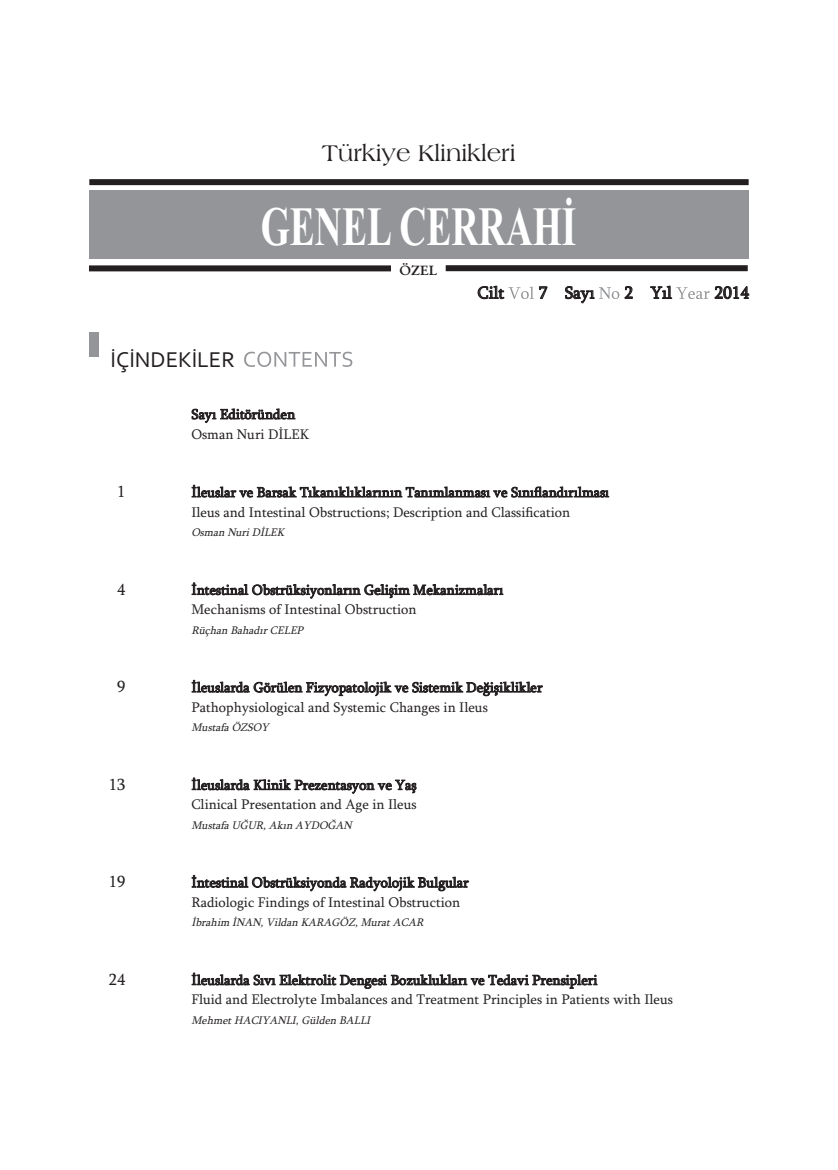
<style>
.page{position:relative;width:838px;height:1170px;background:#fff}
.page>*{position:absolute;margin:0;border:0;box-sizing:border-box;transform-origin:0 0}
.t1{font:700 55.35px "Times New Roman";color:#fff;scale:.68 1}
.t2{font:24px "Americana BT Roman";color:#231f20}
.t3{font:22.5px "Corbel";color:#231f20}
.t4{font:17.25px "Sylfaen";color:#231f20}
.t5{font:16.5px "Sylfaen";color:#231f20}
.t6{font:14.25px/19.6px "Sylfaen";color:#231f20}
.t7{font:600 13.5px "Garamond";color:#231f20}
.t8{font:italic 11.25px "Sylfaen";color:#231f20}
</style>
<div class="page">
<svg style="left:244px;top:351px;width:108px;height:16px"></svg>
<div style="left:89px;top:332px;width:10px;height:25px;background:#939598"></div>
<div style="left:89px;top:191px;width:659px;height:68px;background:#939598"></div>
<div style="left:89px;top:179px;width:659px;height:6px;background:#231f20"></div>
<div style="left:89px;top:265px;width:302px;height:6px;background:#231f20"></div>
<div style="left:446px;top:265px;width:301px;height:6px;background:#231f20"></div>
<svg style="left:508px;top:286px;width:26px;height:13px"></svg>
<svg style="left:599px;top:287px;width:20px;height:12px"></svg>
<svg style="left:676px;top:287px;width:34px;height:12px"></svg>
<h3 class="t3" style="left:111px;top:346px;width:126px">İÇİNDEKİLER</h3>
<h2 class="t2" style="left:322px;top:138px;width:195px">Türkiye Klinikleri</h2>
<h1 class="t1" style="left:261px;top:193px;width:466px">GENEL CERRAHİ</h1>
<p class="t7" style="left:399px;top:262px;width:39px">ÖZEL</p>
<p class="t4" style="left:477px;top:282px;width:28px">Cilt</p>
<p class="t4" style="left:539px;top:282px;width:57px">7 Sayı</p>
<p class="t4" style="left:624px;top:282px;width:49px">2 Yıl</p>
<p class="t4" style="left:714px;top:282px;width:36px">2014</p>
<p class="t6" style="left:191px;top:404px;width:119px">Sayı Editöründen<br>Osman Nuri DİLEK</p>
<p class="t5" style="left:117px;top:481px;width:10px">1</p>
<p class="t6" style="left:191px;top:482px;width:419px">İleuslar ve Barsak Tıkanıklıklarının Tanımlanması ve Sınıflandırılması<br>Ileus and Intestinal Obstructions; Description and Classification</p>
<p class="t8" style="left:191px;top:525px;width:98px">Osman Nuri DİLEK</p>
<p class="t5" style="left:117px;top:579px;width:10px">4</p>
<p class="t6" style="left:191px;top:579px;width:313px">İntestinal Obstrüksiyonların Gelişim Mekanizmaları<br>Mechanisms of Intestinal Obstruction</p>
<p class="t8" style="left:191px;top:623px;width:116px">Rüçhan Bahadır CELEP</p>
<p class="t5" style="left:117px;top:676px;width:10px">9</p>
<p class="t6" style="left:191px;top:677px;width:352px">İleuslarda Görülen Fizyopatolojik ve Sistemik Değişiklikler<br>Pathophysiological and Systemic Changes in Ileus</p>
<p class="t8" style="left:191px;top:720px;width:82px">Mustafa ÖZSOY</p>
<p class="t5" style="left:109px;top:774px;width:18px">13</p>
<p class="t6" style="left:191px;top:774px;width:227px">İleuslarda Klinik Prezentasyon ve Yaş<br>Clinical Presentation and Age in Ileus</p>
<p class="t8" style="left:191px;top:818px;width:165px">Mustafa UĞUR, Akın AYDOĞAN</p>
<p class="t5" style="left:109px;top:871px;width:18px">19</p>
<p class="t6" style="left:191px;top:872px;width:279px">İntestinal Obstrüksiyonda Radyolojik Bulgular<br>Radiologic Findings of Intestinal Obstruction</p>
<p class="t8" style="left:191px;top:915px;width:237px">İbrahim İNAN, Vildan KARAGÖZ, Murat ACAR</p>
<p class="t5" style="left:109px;top:969px;width:18px">24</p>
<p class="t6" style="left:191px;top:969px;width:483px">İleuslarda Sıvı Elektrolit Dengesi Bozuklukları ve Tedavi Prensipleri<br>Fluid and Electrolyte Imbalances and Treatment Principles in Patients with Ileus</p>
<p class="t8" style="left:191px;top:1013px;width:183px">Mehmet HACIYANLI, Gülden BALLI</p>
</div>
